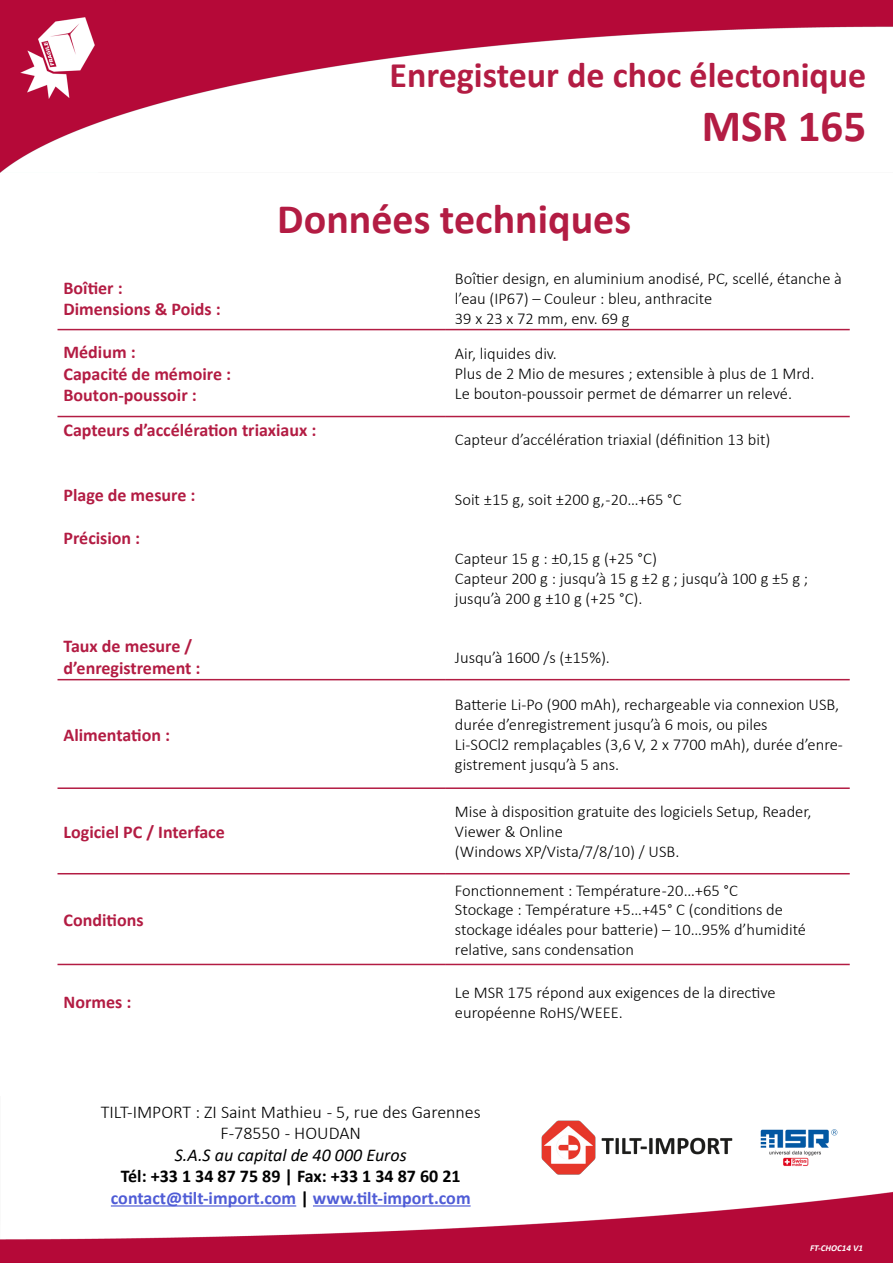
<style>
.page{position:relative;width:893px;height:1263px;background:#fff}
.page>*{position:absolute;margin:0;border:0;box-sizing:border-box;transform-origin:0 0}
.t1{font:700 45px "Calibri";color:#b31c43}
.t2{font:700 42px "Calibri";color:#b31c43}
.t3{font:700 36px "Calibri";color:#b31c43}
.t4{font:700 18px "Calibri";color:#b31c43}
.t5{font:700 18px/21.6px "Calibri";color:#4f5cd6;text-align:center}
.t6{font:300 18px/21.6px "Calibri";color:#000;text-align:center}
.t7{font:italic 18px "Calibri";color:#000}
.t8{font:300 16.5px/19.8px "Calibri";color:#000}
.t9{font:italic 700 9px "Calibri";color:#fff}
.s1{color:#000}
</style>
<div class="page">
<img style="left:0;top:1192px;width:893px;height:71px">
<img style="left:0;top:0;width:893px;height:172px">
<img style="left:541px;top:1120px;width:192px;height:55px">
<hr style="left:111px;top:1205px;width:185px;height:1px;background:#4f5cd6">
<hr style="left:313px;top:1205px;width:158px;height:1px;background:#4f5cd6">
<img style="left:0;top:0;width:115px;height:116px">
<img style="left:760px;top:1129px;width:78px;height:38px">
<hr style="left:58px;top:329px;width:388px;height:1px;background:#b31c43">
<hr style="left:446px;top:329px;width:404px;height:1px;background:#b31c43">
<hr style="left:58px;top:416px;width:388px;height:1px;background:#b31c43">
<hr style="left:446px;top:416px;width:404px;height:1px;background:#b31c43">
<hr style="left:58px;top:679px;width:388px;height:1px;background:#b31c43">
<hr style="left:446px;top:679px;width:404px;height:1px;background:#b31c43">
<hr style="left:58px;top:787px;width:388px;height:2px;background:#b31c43">
<hr style="left:446px;top:787px;width:404px;height:2px;background:#b31c43">
<hr style="left:58px;top:873px;width:388px;height:1px;background:#b31c43">
<hr style="left:446px;top:873px;width:404px;height:1px;background:#b31c43">
<hr style="left:58px;top:964px;width:388px;height:1px;background:#b31c43">
<hr style="left:446px;top:964px;width:404px;height:1px;background:#b31c43">
<h3 class="t3" style="left:389px;top:49px;width:478px">Enregisteur de choc électonique</h3>
<h1 class="t1" style="left:702px;top:94px;width:166px">MSR 165</h1>
<p class="t4" style="left:64px;top:275px;width:61px">Boîtier :</p>
<p class="t4" style="left:64px;top:296px;width:159px">Dimensions &amp; Poids :</p>
<p class="t4" style="left:64px;top:339px;width:74px">Médium :</p>
<p class="t4" style="left:64px;top:361px;width:169px">Capacité de mémoire :</p>
<p class="t4" style="left:64px;top:383px;width:135px">Bouton-poussoir :</p>
<p class="t2" style="left:277px;top:189px;width:355px">Données techniques</p>
<p class="t8" style="left:455px;top:268px;width:389px">Boîtier design, en aluminium anodisé, PC, scellé, étanche à l’eau (IP67) – Couleur : bleu, anthracite</p>
<p class="t8" style="left:455px;top:308px;width:176px">39 x 23 x 72 mm, env. 69 g</p>
<p class="t8" style="left:455px;top:344px;width:103px">Air, liquides div.</p>
<p class="t8" style="left:455px;top:364px;width:361px">Plus de 2 Mio de mesures ; extensible à plus de 1 Mrd.</p>
<p class="t8" style="left:455px;top:383px;width:339px">Le bouton-poussoir permet de démarrer un relevé.</p>
<p class="t4" style="left:64px;top:417px;width:254px">Capteurs d’accélération triaxiaux :</p>
<p class="t4" style="left:64px;top:482px;width:133px">Plage de mesure :</p>
<p class="t4" style="left:64px;top:525px;width:78px">Précision :</p>
<p class="t4" style="left:64px;top:633px;width:130px">Taux de mesure /</p>
<p class="t4" style="left:64px;top:655px;width:138px">d’enregistrement :</p>
<p class="t4" style="left:64px;top:722px;width:108px">Alimentation :</p>
<p class="t4" style="left:64px;top:819px;width:163px">Logiciel PC / Interface</p>
<p class="t4" style="left:64px;top:907px;width:82px">Conditions</p>
<p class="t4" style="left:64px;top:990px;width:69px">Normes :</p>
<p class="t8" style="left:455px;top:430px;width:317px">Capteur d’accélération triaxial (définition 13 bit)</p>
<p class="t8" style="left:455px;top:489px;width:228px">Soit ±15 g, soit ±200 g, -20…+65 °C</p>
<p class="t8" style="left:455px;top:549px;width:203px">Capteur 15 g : ±0,15 g (+25 °C)</p>
<p class="t8" style="left:455px;top:568px;width:355px">Capteur 200 g : jusqu’à 15 g ±2 g ; jusqu’à 100 g ±5 g ; jusqu’à 200 g ±10 g (+25 °C).</p>
<p class="t8" style="left:455px;top:648px;width:157px">Jusqu’à 1600 /s (±15%).</p>
<p class="t8" style="left:455px;top:695px;width:386px">Batterie Li-Po (900 mAh), rechargeable via connexion USB, durée d’enregistrement jusqu’à 6 mois, ou piles</p>
<p class="t8" style="left:455px;top:734px;width:390px">Li-SOCl2 remplaçables (3,6 V, 2 x 7700 mAh), durée d’enre&shy;gistrement jusqu’à 5 ans.</p>
<p class="t8" style="left:455px;top:802px;width:358px">Mise à disposition gratuite des logiciels Setup, Reader,<br>Viewer &amp; Online</p>
<p class="t8" style="left:455px;top:841px;width:226px">(Windows XP/Vista/7/8/10) / USB.</p>
<p class="t8" style="left:455px;top:880px;width:284px">Fonctionnement : Température -20…+65 °C</p>
<p class="t8" style="left:455px;top:900px;width:330px">Stockage : Température +5…+45° C (conditions de</p>
<p class="t8" style="left:455px;top:920px;width:353px">stockage idéales pour batterie) – 10…95% d’humidité</p>
<p class="t8" style="left:455px;top:939px;width:181px">relative, sans condensation</p>
<p class="t8" style="left:455px;top:982px;width:322px">Le MSR 175 répond aux exigences de la directive</p>
<p class="t8" style="left:455px;top:1002px;width:170px">européenne RoHS/WEEE.</p>
<p class="t6" style="left:101px;top:1100px;width:382px">TILT-IMPORT : ZI Saint Mathieu - 5, rue des Garennes<br>F-78550 - HOUDAN</p>
<p class="t7" style="left:175px;top:1142px;width:233px">S.A.S au capital de 40 000 Euros</p>
<p class="t5" style="left:111px;top:1165px;width:361px"><span class="s1">Tél: +33 1 34 87 75 89 | Fax: +33 1 34 87 60 21 </span>contact@tilt-import.com <span class="s1">|</span> www.tilt-import.com</p>
<p class="t9" style="left:810px;top:1242px;width:54px">FT-CHOC14 V1</p>
</div>
